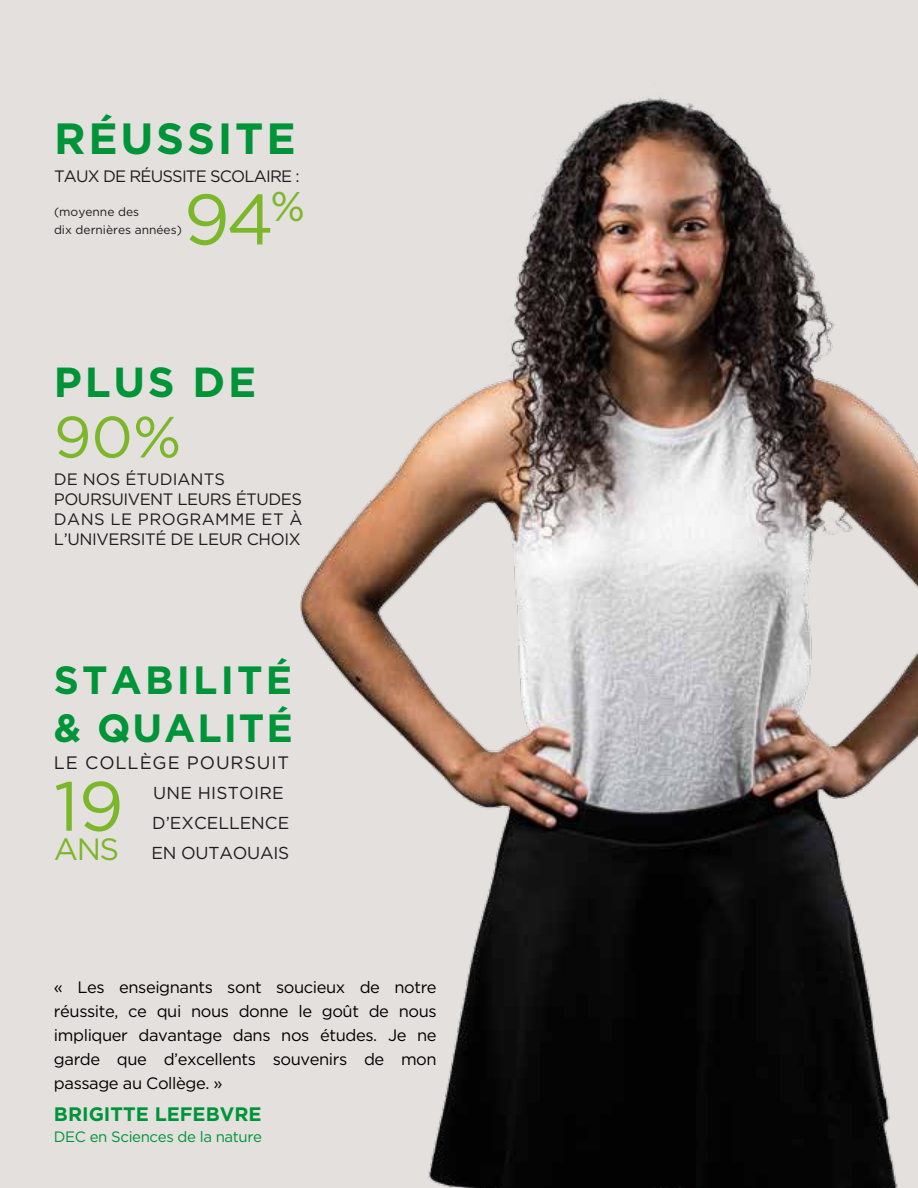
<style>
.page{position:relative;width:918px;height:1188px;background:#e3e0de}
.page>*{position:absolute;margin:0;border:0;box-sizing:border-box;transform-origin:0 0}
.t1{font:71.1px "Gotham";color:#7cb729}
.t2{font:69.45px "Gotham";color:#7cb729}
.t3{font:58.05px "Gotham";color:#7cb729}
.t4{font:700 43.65px "Gotham";letter-spacing:.065em;color:#009439}
.t5{font:700 42px "Gotham";letter-spacing:.065em;color:#009439}
.t6{font:700 39.45px/47.2px "Gotham";letter-spacing:.08em;color:#009439}
.t7{font:30.75px "Gotham";color:#7cb729}
.t8{font:700 19.5px "Gotham";color:#009439}
.t9{font:18px "Gotham";letter-spacing:.05em;color:#1d1d1b}
.t10{font:17.25px/30px "Gotham";color:#1d1d1b}
.t11{font:16.5px/24px "Gotham";letter-spacing:-.025em;color:#000;text-align:justify}
.t12{font:16.5px/19.8px "Gotham";letter-spacing:-.025em;color:#1d1d1b}
.t13{font:16.5px "Gotham";letter-spacing:-.05em;color:#1d1d1b}
.t14{font:15px "Gotham";letter-spacing:-.025em;color:#009439}
.t15{font:12px/18px "Gotham";color:#1d1d1b}
</style>
<div class="page">
<img style="left:300px;top:97px;width:618px;height:1091px">
<h3 class="t4" style="left:54px;top:109px;width:243px">RÉUSSITE</h3>
<p class="t13" style="left:54px;top:167px;width:247px">TAUX DE RÉUSSITE SCOLAIRE :</p>
<p class="t15" style="left:54px;top:203px;width:129px">(moyenne des<br>dix dernières années)</p>
<h1 class="t1" style="left:184px;top:180px;width:123px">94<sup>%</sup></h1>
<h3 class="t5" style="left:54px;top:354px;width:204px">PLUS DE</h3>
<h3 class="t3" style="left:54px;top:405px;width:129px">90%</h3>
<p class="t12" style="left:54px;top:469px;width:250px">DE NOS ÉTUDIANTS<br>POURSUIVENT LEURS ÉTUDES<br>DANS LE PROGRAMME ET À<br>L’UNIVERSITÉ DE LEUR CHOIX</p>
<h3 class="t6" style="left:54px;top:657px;width:240px">STABILITÉ &amp; QUALITÉ</h3>
<p class="t9" style="left:54px;top:752px;width:237px">LE COLLÈGE POURSUIT</p>
<p class="t10" style="left:152px;top:777px;width:139px">UNE HISTOIRE<br>D’EXCELLENCE<br>EN OUTAOUAIS</p>
<h2 class="t2" style="left:54px;top:768px;width:71px">19</h2>
<h3 class="t7" style="left:54px;top:832px;width:67px">ANS</h3>
<p class="t11" style="left:54px;top:975px;width:384px">« Les enseignants sont soucieux de notre réussite, ce qui nous donne le goût de nous impliquer davantage dans nos études. Je ne garde que d’excellents souvenirs de mon passage au Collège. »</p>
<p class="t8" style="left:54px;top:1102px;width:209px">BRIGITTE LEFEBVRE</p>
<p class="t14" style="left:54px;top:1129px;width:210px">DEC en Sciences de la nature</p>
</div>
